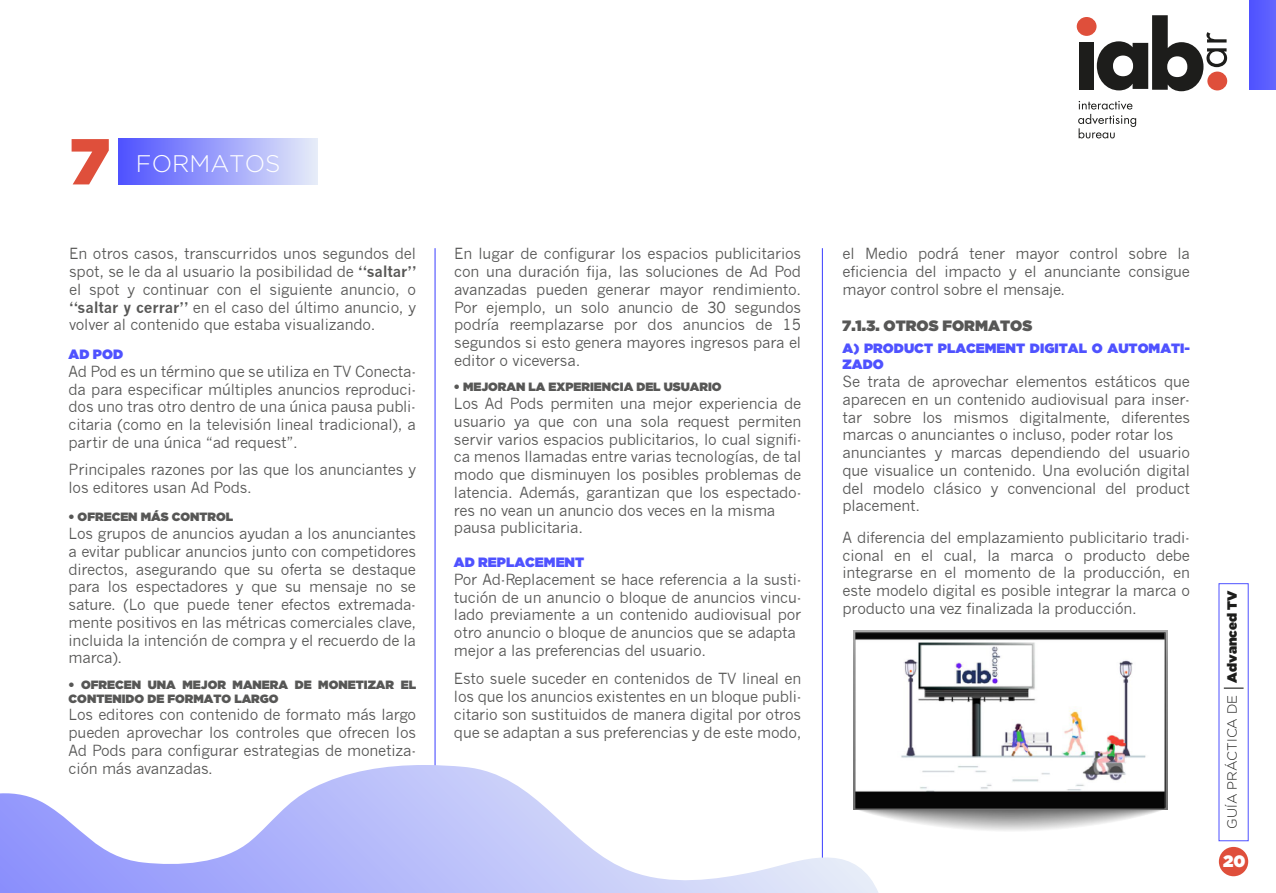
<style>
.page{position:relative;width:1276px;height:893px;background:#fff}
.page>*{position:absolute;margin:0;border:0;box-sizing:border-box;transform-origin:0 0}
.t1{font:900 64.8px "Gotham";color:#df4f3b}
.t2{font:300 24px "Gotham";color:#fff}
.t3{font:900 16.5px "Gotham";color:#fff}
.t4{font:15px/17.7px "News Gothic";letter-spacing:-.015em;color:#575756;text-align:justify}
.t5{font:900 15px "Gotham";color:#575756}
.t6{font:900 13.5px/16.5px "Gotham";color:#4f52ff}
.t7{font:300 13.35px "Gotham";color:#1d1d1b}
.t8{font:900 12px/14.1px "Gotham";color:#575756}
.s1{font-weight:700}
.s2{font-weight:900}
</style>
<div class="page">
<div style="left:1218px;top:847px;width:30px;height:29px;background:#df4f3b;border-radius:50%"></div>
<svg style="left:1223px;top:688px;width:20px;height:1px"></svg>
<div style="left:1079px;top:43px;width:15px;height:47px;background:#1d1d1b"></div>
<div style="left:1076px;top:17px;width:20px;height:19px;background:#df4f3b;border-radius:50%"></div>
<svg style="left:1096px;top:15px;width:131px;height:76px"></svg>
<svg style="left:1078px;top:101px;width:58px;height:37px"></svg>
<div style="left:1249px;top:0;width:27px;height:89px;background:#595cff"></div>
<hr style="left:822px;top:248px;width:1px;height:620px;background:#4f52ff">
<hr style="left:434px;top:248px;width:1px;height:620px;background:#4f52ff">
<svg style="left:0;top:765px;width:878px;height:128px"></svg>
<div style="left:119px;top:139px;width:198px;height:46px;background:linear-gradient(to right,#4f52ff,#e5ebf8)"></div>
<img style="left:853px;top:809px;width:314px;height:23px">
<img style="left:853px;top:630px;width:314px;height:179px">
<h1 class="t1" style="left:70px;top:115px;width:41px">7</h1>
<h2 class="t2" style="left:136px;top:148px;width:146px">FORMATOS</h2>
<p class="t4" style="left:69px;top:245px;width:348px">En otros casos, transcurridos unos segundos del spot, se le da al usuario la posibilidad de <span class="s1">“saltar” </span>el spot y continuar con el siguiente anuncio, o <span class="s1">“saltar y cerrar”</span> en el caso del último anuncio, y volver al contenido que estaba visualizando.</p>
<p class="t4" style="left:454px;top:245px;width:348px">En lugar de configurar los espacios publicitarios con una duración fija, las soluciones de Ad Pod avanzadas pueden generar mayor rendimiento.<br>Por ejemplo, un solo anuncio de 30 segundos podría reemplazarse por dos anuncios de 15 segundos si esto genera mayores ingresos para el editor o viceversa.</p>
<p class="t6" style="left:69px;top:346px;width:56px">AD POD</p>
<p class="t4" style="left:69px;top:363px;width:349px">Ad Pod es un término que se utiliza en TV Conecta&shy;da para especificar múltiples anuncios reproduci&shy;dos uno tras otro dentro de una única pausa publi&shy;citaria (como en la televisión lineal tradicional), a partir de una única “ad request”.</p>
<p class="t4" style="left:69px;top:461px;width:349px">Principales razones por las que los anunciantes y los editores usan Ad Pods.</p>
<p class="t8" style="left:454px;top:380px;width:269px">• MEJORAN LA EXPERIENCIA DEL USUARIO</p>
<p class="t4" style="left:454px;top:395px;width:349px;text-align:left">Los Ad Pods permiten una mejor experiencia de usuario ya que con una sola request permiten servir varios espacios publicitarios, lo cual signifi&shy;ca menos llamadas entre varias tecnologías, de tal modo que disminuyen los posibles problemas de latencia. Además, garantizan que los espectado&shy;res no vean un anuncio dos veces en la misma pausa publicitaria.</p>
<p class="t8" style="left:69px;top:510px;width:166px">• OFRECEN MÁS CONTROL</p>
<p class="t4" style="left:69px;top:525px;width:349px">Los grupos de anuncios ayudan a los anunciantes a evitar publicar anuncios junto con competidores directos, asegurando que su oferta se destaque para los espectadores y que su mensaje no se sature. (Lo que puede tener efectos extremada&shy;mente positivos en las métricas comerciales clave, incluida la intención de compra y el recuerdo de la marca).</p>
<p class="t6" style="left:454px;top:554px;width:132px">AD REPLACEMENT</p>
<p class="t4" style="left:454px;top:571px;width:349px;text-align:left">Por Ad-Replacement se hace referencia a la susti&shy;tución de un anuncio o bloque de anuncios vincu&shy;lado previamente a un contenido audiovisual por otro anuncio o bloque de anuncios que se adapta mejor a las preferencias del usuario.</p>
<p class="t4" style="left:454px;top:670px;width:349px">Esto suele suceder en contenidos de TV lineal en los que los anuncios existentes en un bloque publi&shy;citario son sustituidos de manera digital por otros que se adaptan a sus preferencias y de este modo,</p>
<p class="t8" style="left:69px;top:677px;width:349px">• OFRECEN UNA MEJOR MANERA DE MONETIZAR EL<br>CONTENIDO DE FORMATO LARGO</p>
<p class="t4" style="left:69px;top:706px;width:349px">Los editores con contenido de formato más largo pueden aprovechar los controles que ofrecen los Ad Pods para configurar estrategias de monetiza&shy;ción más avanzadas.</p>
<p class="t4" style="left:842px;top:245px;width:349px">el Medio podrá tener mayor control sobre la eficiencia del impacto y el anunciante consigue mayor control sobre el mensaje.</p>
<p class="t5" style="left:842px;top:315px;width:191px">7.1.3. OTROS FORMATOS</p>
<p class="t6" style="left:842px;top:340px;width:349px">A) PRODUCT PLACEMENT DIGITAL O AUTOMATI-<br>ZADO</p>
<p class="t4" style="left:842px;top:373px;width:349px;text-align:left">Se trata de aprovechar elementos estáticos que aparecen en un contenido audiovisual para inser&shy;tar sobre los mismos digitalmente, diferentes marcas o anunciantes o incluso, poder rotar los anunciantes y marcas dependiendo del usuario que visualice un contenido. Una evolución digital del modelo clásico y convencional del product placement.</p>
<p class="t4" style="left:842px;top:529px;width:349px">A diferencia del emplazamiento publicitario tradi&shy;cional en el cual, la marca o producto debe integrarse en el momento de la producción, en este modelo digital es posible integrar la marca o producto una vez finalizada la producción.</p>
<p class="t7" style="left:1223px;top:828px;width:240px;rotate:-90deg">GUÍA PRÁCTICA DE <span class="s2">Advanced TV</span></p>
<p class="t3" style="left:1223px;top:849px;width:24px">20</p>
</div>
